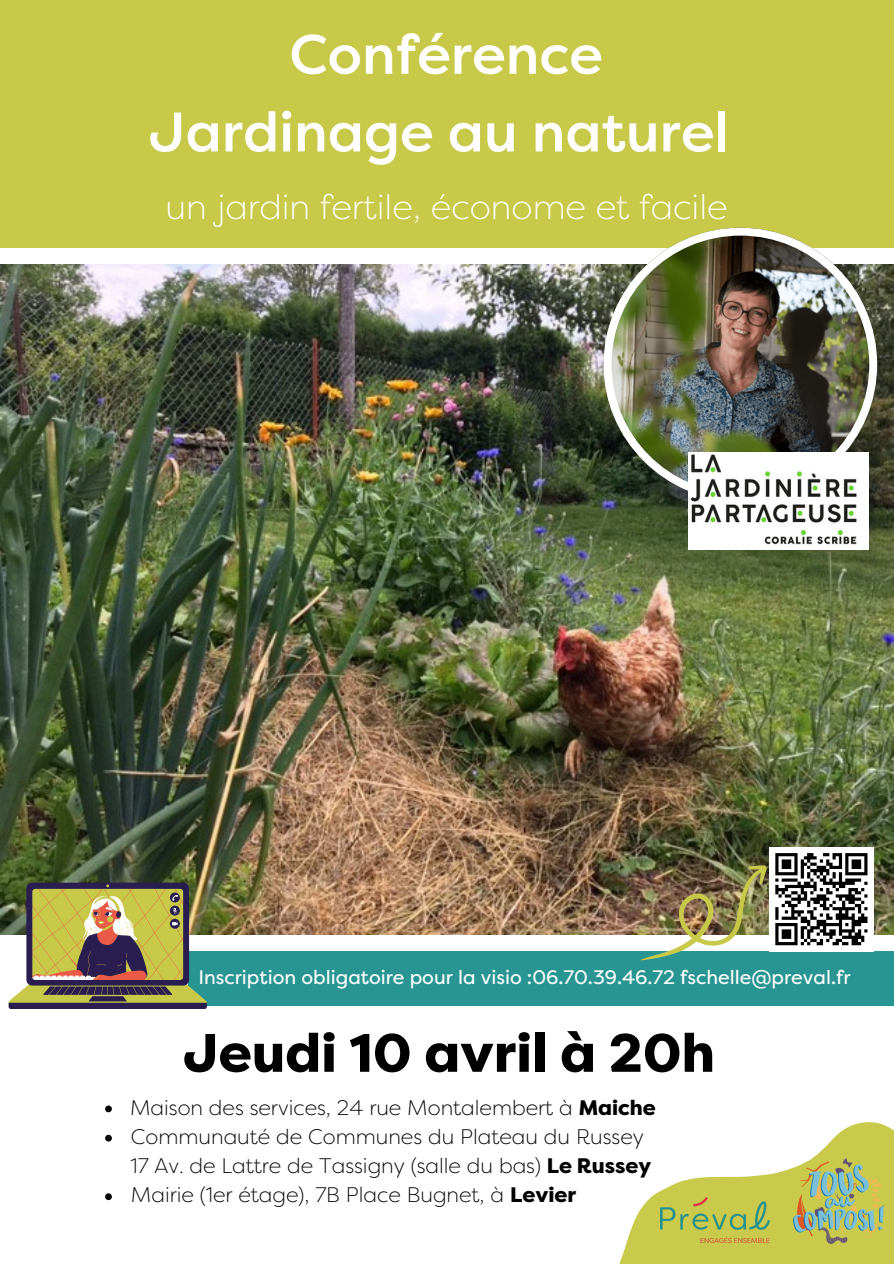
<style>
.page{position:relative;width:894px;height:1264px;background:#fff}
.page>*{position:absolute;margin:0;border:0;box-sizing:border-box;transform-origin:0 0}
.t1{font:500 55.5px/77.7px "Filson Pro";color:#fff;text-align:center}
.t2{font:800 54px "Filson Pro";color:#000}
.t3{font:300 34.5px "Filson Pro";color:#fff}
.t4{font:300 21px "Filson Pro";color:#000}
.t5{font:19.5px "Filson Pro";color:#fff}
.s1{font-weight:800}
</style>
<div class="page">
<img style="left:0;top:265px;width:893px;height:669px">
<div style="left:0;top:0;width:893px;height:248px;background:#c8c948"></div>
<img style="left:603px;top:228px;width:273px;height:273px">
<div style="left:189px;top:951px;width:704px;height:55px;background:#289592"></div>
<div style="left:768px;top:846px;width:105px;height:105px;background:#fff"></div>
<svg style="left:619px;top:1122px;width:274px;height:141px"></svg>
<img style="left:644px;top:1180px;width:140px;height:78px">
<img style="left:793px;top:1158px;width:90px;height:85px">
<svg style="left:0;top:882px;width:208px;height:127px;background:#938c60"></svg>
<img style="left:688px;top:453px;width:180px;height:96px">
<img style="left:617px;top:847px;width:253px;height:114px">
<svg style="left:105px;top:1105px;width:7px;height:7px"></svg>
<svg style="left:105px;top:1134px;width:7px;height:7px"></svg>
<svg style="left:105px;top:1193px;width:7px;height:7px"></svg>
<p class="t1" style="left:149px;top:17px;width:582px">Conférence<br>Jardinage au naturel</p>
<p class="t3" style="left:165px;top:187px;width:563px">un jardin fertile, économe et facile</p>
<h1 class="t5" style="left:198px;top:966px;width:653px">Inscription obligatoire pour la visio :06.70.39.46.72 fschelle@preval.fr</h1>
<h2 class="t2" style="left:183px;top:1022px;width:533px">Jeudi 10 avril à 20h</h2>
<p class="t4" style="left:130px;top:1095px;width:527px">Maison des services, 24 rue Montalembert à <span class="s1">Maiche</span></p>
<p class="t4" style="left:131px;top:1124px;width:514px">Communauté de Communes du Plateau du Russey</p>
<p class="t4" style="left:130px;top:1153px;width:522px">17 Av. de Lattre de Tassigny (salle du bas) <span class="s1">Le Russey</span></p>
<p class="t4" style="left:131px;top:1183px;width:446px">Mairie (1er étage), 7B Place Bugnet, à <span class="s1">Levier</span></p>
</div>
